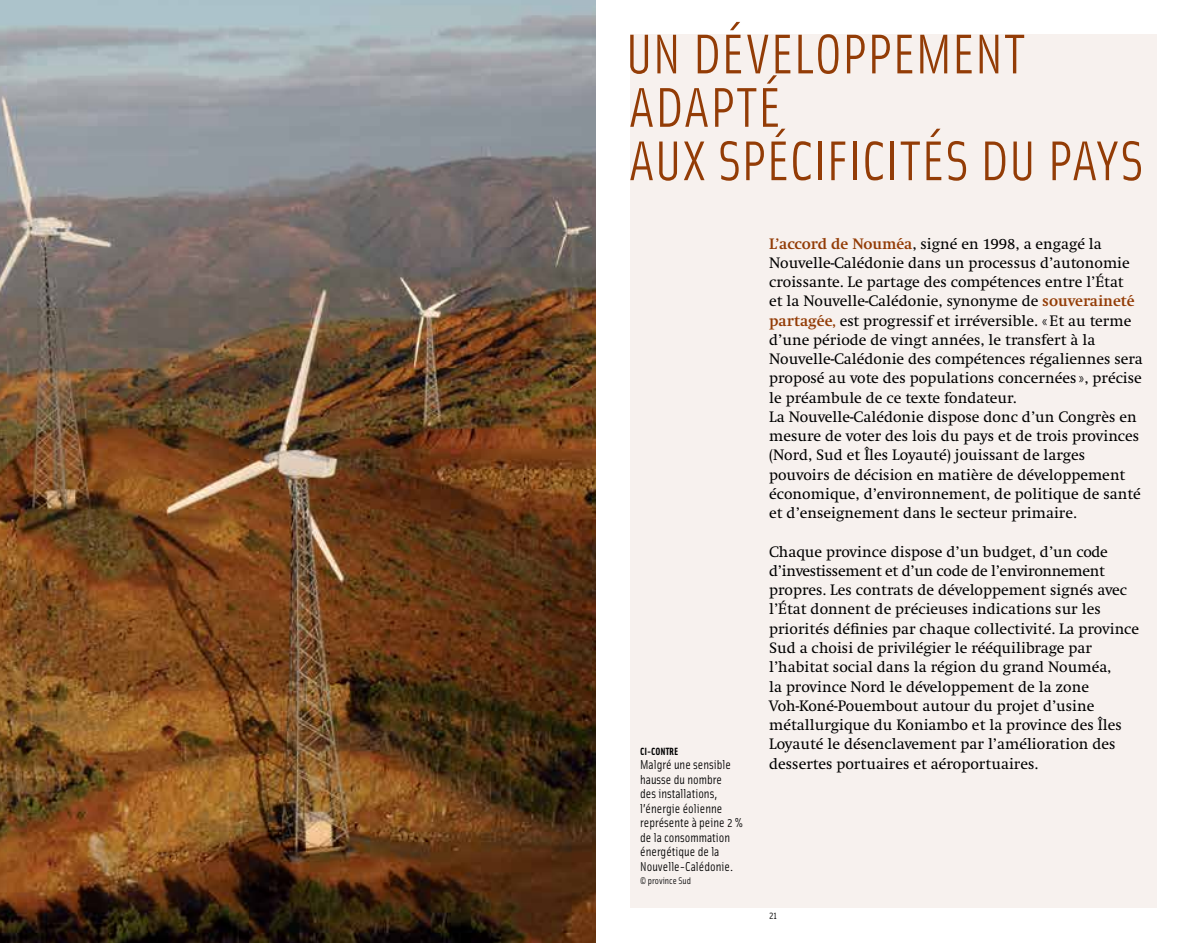
<style>
.page{position:relative;width:1191px;height:943px;background:#fff}
.page>*{position:absolute;margin:0;border:0;box-sizing:border-box;transform-origin:0 0}
.t1{font:56px/53.4px "Solex";letter-spacing:.005em;color:#933c06}
.t2{font:15.75px/19.2px "Swift";color:#000}
.t3{font:12.95px/14.5px "Solex";color:#000}
.t4{font:700 10.5px "Solex";color:#000}
.t5{font:10.5px "Solex";color:#000}
.t6{font:9.62px "Solex";color:#000}
.s1{font-weight:700;color:#933c06}
</style>
<div class="page">
<div style="left:630px;top:35px;width:526px;height:873px;background:#f7f1ee"></div>
<img style="left:0;top:0;width:595px;height:943px">
<h1 class="t1" style="left:625px;top:25px;width:519px">UN DÉVELOPPEMENT<br>ADAPTÉ<br>AUX SPÉCIFICITÉS DU PAYS</h1>
<p class="t4" style="left:640px;top:744px;width:40px">CI-CONTRE</p>
<p class="t3" style="left:640px;top:757px;width:104px">Malgré une sensible hausse du nombre<br>des installations, l’énergie éolienne représente à peine 2 % de la consommation énergétique de la<br>Nouvelle-Calédonie.</p>
<p class="t6" style="left:640px;top:874px;width:52px">© province Sud</p>
<p class="t2" style="left:769px;top:234px;width:375px"><span class="s1">L’accord de Nouméa</span>, signé en 1998, a engagé la Nouvelle-Calédonie dans un processus d’autonomie croissante. Le partage des compétences entre l’État<br>et la Nouvelle-Calédonie, synonyme de <span class="s1">souveraineté partagée,</span> est progressif et irréversible. «Et au terme d’une période de vingt années, le transfert à la Nouvelle-Calédonie des compétences régaliennes sera proposé au vote des populations concernées », précise le préambule de ce texte fondateur.<br>La Nouvelle-Calédonie dispose donc d’un Congrès en mesure de voter des lois du pays et de trois provinces (Nord, Sud et Îles Loyauté) jouissant de larges pouvoirs de décision en matière de développement économique, d’environnement, de politique de santé et d’enseignement dans le secteur primaire.</p>
<p class="t2" style="left:769px;top:542px;width:371px">Chaque province dispose d’un budget, d’un code d’investissement et d’un code de l’environnement propres. Les contrats de développement signés avec l’État donnent de précieuses indications sur les priorités définies par chaque collectivité. La province Sud a choisi de privilégier le rééquilibrage par l’habitat social dans la région du grand Nouméa,<br>la province Nord le développement de la zone Voh-Koné-Pouembout autour du projet d’usine métallurgique du Koniambo et la province des Îles Loyauté le désenclavement par l’amélioration des dessertes portuaires et aéroportuaires.</p>
<p class="t5" style="left:769px;top:908px;width:10px">21</p>
</div>
